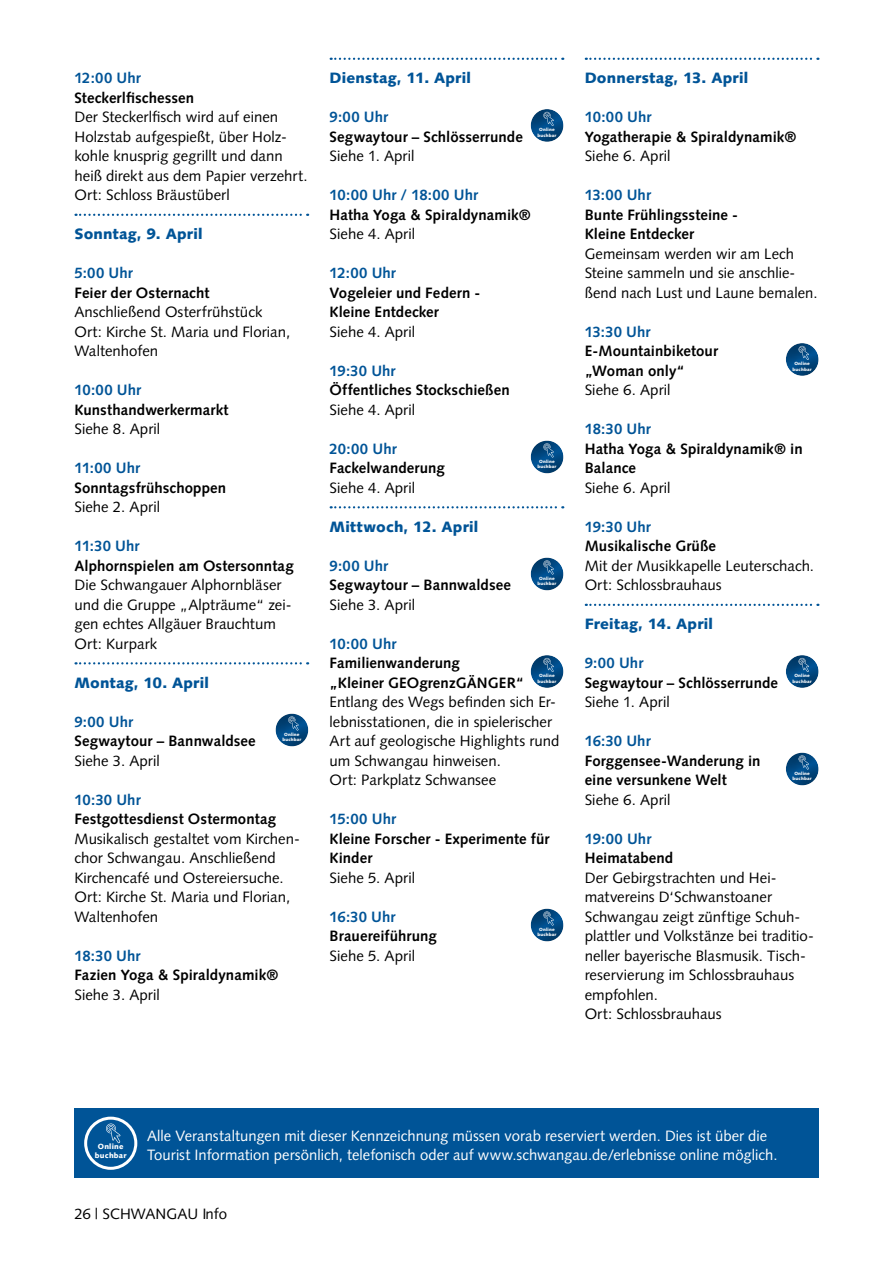
<style>
.page{position:relative;width:893px;height:1263px;background:#fff}
.page>*{position:absolute;margin:0;border:0;box-sizing:border-box;transform-origin:0 0}
.t1{font:15px/19.5px "Syntax LT Pro";color:#000}
.t2{font:700 15px/19.5px "Syntax LT Pro";letter-spacing:.005em;color:#000}
.t3{font:700 15px "Syntax LT Pro";letter-spacing:.005em;color:#005497}
.t4{font:15px/19.5px "Syntax LT Pro";color:#fff}
.t5{font:900 15px "Syntax LT Pro";letter-spacing:.015em;color:#005497}
.t6{font:900 7.5px/8.7px "Syntax LT Pro";letter-spacing:.03em;color:#fff;text-align:center}
.t7{font:900 4.5px/5.2px "Syntax LT Pro";letter-spacing:.03em;color:#fff;text-align:center}
</style>
<div class="page">
<svg style="left:76px;top:214px;width:232px;height:2px"></svg>
<svg style="left:76px;top:662px;width:232px;height:2px"></svg>
<div style="left:274px;top:711px;width:36px;height:36px;background:#000;opacity:.5"></div>
<svg style="left:288px;top:716px;width:11px;height:14px"></svg>
<svg style="left:331px;top:58px;width:232px;height:2px"></svg>
<svg style="left:331px;top:506px;width:232px;height:2px"></svg>
<div style="left:529px;top:106px;width:36px;height:36px;background:#000;opacity:.5"></div>
<svg style="left:543px;top:112px;width:11px;height:14px"></svg>
<div style="left:529px;top:438px;width:36px;height:36px;background:#000;opacity:.5"></div>
<svg style="left:543px;top:443px;width:11px;height:14px"></svg>
<div style="left:529px;top:555px;width:36px;height:36px;background:#000;opacity:.5"></div>
<svg style="left:543px;top:560px;width:11px;height:14px"></svg>
<div style="left:529px;top:652px;width:36px;height:36px;background:#000;opacity:.5"></div>
<svg style="left:543px;top:658px;width:11px;height:14px"></svg>
<div style="left:529px;top:906px;width:36px;height:36px;background:#000;opacity:.5"></div>
<svg style="left:543px;top:911px;width:11px;height:14px"></svg>
<svg style="left:586px;top:58px;width:232px;height:2px"></svg>
<svg style="left:586px;top:604px;width:232px;height:2px"></svg>
<div style="left:784px;top:340px;width:36px;height:36px;background:#000;opacity:.5"></div>
<svg style="left:799px;top:346px;width:10px;height:14px"></svg>
<div style="left:784px;top:652px;width:36px;height:36px;background:#000;opacity:.5"></div>
<svg style="left:799px;top:658px;width:10px;height:14px"></svg>
<div style="left:784px;top:750px;width:36px;height:36px;background:#000;opacity:.5"></div>
<svg style="left:799px;top:755px;width:10px;height:14px"></svg>
<div style="left:74px;top:1108px;width:745px;height:70px;background:#005497"></div>
<div style="left:84px;top:1117px;width:53px;height:53px;border:3px solid #fff;border-radius:50%"></div>
<svg style="left:106px;top:1123px;width:14px;height:20px"></svg>
<p class="t3" style="left:74px;top:69px;width:68px">12:00 Uhr</p>
<p class="t2" style="left:74px;top:88px;width:121px">Steckerlfischessen</p>
<p class="t1" style="left:74px;top:107px;width:235px">Der Steckerlfisch wird auf einen<br>Holzstab aufgespießt, über Holz&shy;kohle knusprig gegrillt und dann heiß direkt aus dem Papier verzehrt.<br>Ort: Schloss Bräustüberl</p>
<p class="t5" style="left:74px;top:225px;width:130px">Sonntag, 9. April</p>
<p class="t3" style="left:74px;top:264px;width:60px">5:00 Uhr</p>
<p class="t2" style="left:74px;top:283px;width:136px">Feier der Osternacht</p>
<p class="t1" style="left:74px;top:302px;width:217px">Anschließend Osterfrühstück<br>Ort: Kirche St. Maria und Florian,<br>Waltenhofen</p>
<p class="t3" style="left:74px;top:381px;width:68px">10:00 Uhr</p>
<p class="t2" style="left:74px;top:400px;width:156px">Kunsthandwerkermarkt</p>
<p class="t1" style="left:74px;top:419px;width:87px">Siehe 8. April</p>
<p class="t3" style="left:74px;top:459px;width:67px">11:00 Uhr</p>
<p class="t2" style="left:74px;top:478px;width:153px">Sonntagsfrühschoppen</p>
<p class="t1" style="left:74px;top:497px;width:87px">Siehe 2. April</p>
<p class="t3" style="left:74px;top:537px;width:67px">11:30 Uhr</p>
<p class="t2" style="left:74px;top:556px;width:221px">Alphornspielen am Ostersonntag</p>
<p class="t1" style="left:74px;top:575px;width:219px">Die Schwangauer Alphornbläser und die Gruppe „Alpträume“ zei&shy;gen echtes Allgäuer Brauchtum<br>Ort: Kurpark</p>
<p class="t5" style="left:74px;top:674px;width:136px">Montag, 10. April</p>
<p class="t3" style="left:74px;top:713px;width:60px">9:00 Uhr</p>
<p class="t2" style="left:74px;top:731px;width:183px">Segwaytour – Bannwaldsee</p>
<p class="t7" style="left:282px;top:732px;width:20px">Online buchbar</p>
<p class="t1" style="left:74px;top:751px;width:87px">Siehe 3. April</p>
<p class="t3" style="left:74px;top:791px;width:68px">10:30 Uhr</p>
<p class="t2" style="left:74px;top:809px;width:203px">Festgottesdienst Ostermontag</p>
<p class="t1" style="left:74px;top:829px;width:227px">Musikalisch gestaltet vom Kirchen&shy;chor Schwangau. Anschließend<br>Kirchencafé und Ostereiersuche.<br>Ort: Kirche St. Maria und Florian,<br>Waltenhofen</p>
<p class="t3" style="left:74px;top:947px;width:68px">18:30 Uhr</p>
<p class="t2" style="left:74px;top:965px;width:205px">Fazien Yoga &amp; Spiraldynamik®</p>
<p class="t1" style="left:74px;top:985px;width:87px">Siehe 3. April</p>
<p class="t5" style="left:330px;top:69px;width:143px">Dienstag, 11. April</p>
<p class="t3" style="left:330px;top:108px;width:60px">9:00 Uhr</p>
<p class="t2" style="left:330px;top:127px;width:195px">Segwaytour – Schlösserrunde</p>
<p class="t7" style="left:537px;top:127px;width:20px">Online buchbar</p>
<p class="t1" style="left:330px;top:146px;width:87px">Siehe 1. April</p>
<p class="t3" style="left:330px;top:186px;width:150px">10:00 Uhr / 18:00 Uhr</p>
<p class="t2" style="left:330px;top:205px;width:203px">Hatha Yoga &amp; Spiraldynamik®</p>
<p class="t1" style="left:330px;top:224px;width:87px">Siehe 4. April</p>
<p class="t3" style="left:330px;top:264px;width:68px">12:00 Uhr</p>
<p class="t2" style="left:330px;top:283px;width:152px">Vogeleier und Federn -<br>Kleine Entdecker</p>
<p class="t1" style="left:330px;top:322px;width:87px">Siehe 4. April</p>
<p class="t3" style="left:330px;top:362px;width:68px">19:30 Uhr</p>
<p class="t2" style="left:330px;top:380px;width:182px">Öffentliches Stockschießen</p>
<p class="t1" style="left:330px;top:400px;width:87px">Siehe 4. April</p>
<p class="t3" style="left:330px;top:440px;width:69px">20:00 Uhr</p>
<p class="t2" style="left:330px;top:458px;width:117px">Fackelwanderung</p>
<p class="t7" style="left:537px;top:459px;width:20px">Online buchbar</p>
<p class="t1" style="left:330px;top:478px;width:87px">Siehe 4. April</p>
<p class="t5" style="left:330px;top:518px;width:150px">Mittwoch, 12. April</p>
<p class="t3" style="left:330px;top:557px;width:60px">9:00 Uhr</p>
<p class="t2" style="left:330px;top:575px;width:183px">Segwaytour – Bannwaldsee</p>
<p class="t7" style="left:537px;top:576px;width:20px">Online buchbar</p>
<p class="t1" style="left:330px;top:595px;width:87px">Siehe 3. April</p>
<p class="t3" style="left:330px;top:635px;width:68px">10:00 Uhr</p>
<p class="t2" style="left:330px;top:653px;width:196px">Familienwanderung<br>„Kleiner GEOgrenzGÄNGER“</p>
<p class="t7" style="left:537px;top:673px;width:20px">Online buchbar</p>
<p class="t1" style="left:330px;top:692px;width:231px">Entlang des Wegs befinden sich Er&shy;lebnisstationen, die in spielerischer<br>Art auf geologische Highlights rund um Schwangau hinweisen.<br>Ort: Parkplatz Schwansee</p>
<p class="t3" style="left:330px;top:810px;width:68px">15:00 Uhr</p>
<p class="t2" style="left:330px;top:829px;width:221px">Kleine Forscher - Experimente für<br>Kinder</p>
<p class="t1" style="left:330px;top:868px;width:87px">Siehe 5. April</p>
<p class="t3" style="left:330px;top:908px;width:67px">16:30 Uhr</p>
<p class="t2" style="left:330px;top:926px;width:109px">Brauereiführung</p>
<p class="t7" style="left:537px;top:927px;width:20px">Online buchbar</p>
<p class="t1" style="left:330px;top:946px;width:87px">Siehe 5. April</p>
<p class="t5" style="left:585px;top:69px;width:165px">Donnerstag, 13. April</p>
<p class="t3" style="left:585px;top:108px;width:68px">10:00 Uhr</p>
<p class="t2" style="left:585px;top:127px;width:213px">Yogatherapie &amp; Spiraldynamik®</p>
<p class="t1" style="left:585px;top:146px;width:87px">Siehe 6. April</p>
<p class="t3" style="left:585px;top:186px;width:68px">13:00 Uhr</p>
<p class="t2" style="left:585px;top:205px;width:155px">Bunte Frühlingssteine -<br>Kleine Entdecker</p>
<p class="t1" style="left:585px;top:244px;width:234px">Gemeinsam werden wir am Lech<br>Steine sammeln und sie anschlie&shy;ßend nach Lust und Laune bemalen.</p>
<p class="t3" style="left:585px;top:323px;width:67px">13:30 Uhr</p>
<p class="t2" style="left:585px;top:341px;width:135px">E-Mountainbiketour „Woman only“</p>
<p class="t7" style="left:793px;top:361px;width:20px">Online buchbar</p>
<p class="t1" style="left:585px;top:380px;width:87px">Siehe 6. April</p>
<p class="t3" style="left:585px;top:420px;width:68px">18:30 Uhr</p>
<p class="t2" style="left:585px;top:439px;width:219px">Hatha Yoga &amp; Spiraldynamik® in<br>Balance</p>
<p class="t1" style="left:585px;top:478px;width:87px">Siehe 6. April</p>
<p class="t3" style="left:585px;top:518px;width:68px">19:30 Uhr</p>
<p class="t2" style="left:585px;top:536px;width:133px">Musikalische Grüße</p>
<p class="t1" style="left:585px;top:556px;width:231px">Mit der Musikkapelle Leuterschach.<br>Ort: Schlossbrauhaus</p>
<p class="t5" style="left:585px;top:615px;width:130px">Freitag, 14. April</p>
<p class="t3" style="left:585px;top:654px;width:60px">9:00 Uhr</p>
<p class="t2" style="left:585px;top:673px;width:195px">Segwaytour – Schlösserrunde</p>
<p class="t7" style="left:793px;top:673px;width:20px">Online buchbar</p>
<p class="t1" style="left:585px;top:692px;width:87px">Siehe 1. April</p>
<p class="t3" style="left:585px;top:732px;width:67px">16:30 Uhr</p>
<p class="t2" style="left:585px;top:751px;width:177px">Forggensee-Wanderung in eine versunkene Welt</p>
<p class="t7" style="left:793px;top:771px;width:20px">Online buchbar</p>
<p class="t1" style="left:585px;top:790px;width:87px">Siehe 6. April</p>
<p class="t3" style="left:585px;top:830px;width:68px">19:00 Uhr</p>
<p class="t2" style="left:585px;top:848px;width:90px">Heimatabend</p>
<p class="t1" style="left:585px;top:868px;width:231px">Der Gebirgstrachten und Hei&shy;matvereins D‘Schwanstoaner<br>Schwangau zeigt zünftige Schuh&shy;plattler und Volkstänze bei traditio&shy;neller bayerische Blasmusik. Tisch&shy;reservierung im Schlossbrauhaus empfohlen.<br>Ort: Schlossbrauhaus</p>
<p class="t6" style="left:95px;top:1142px;width:33px">Online buchbar</p>
<p class="t4" style="left:147px;top:1126px;width:632px">Alle Veranstaltungen mit dieser Kennzeichnung müssen vorab reserviert werden. Dies ist über die<br>Tourist Information persönlich, telefonisch oder auf www.schwangau.de/erlebnisse online möglich.</p>
<p class="t1" style="left:74px;top:1204px;width:154px">26 | SCHWANGAU Info</p>
</div>
